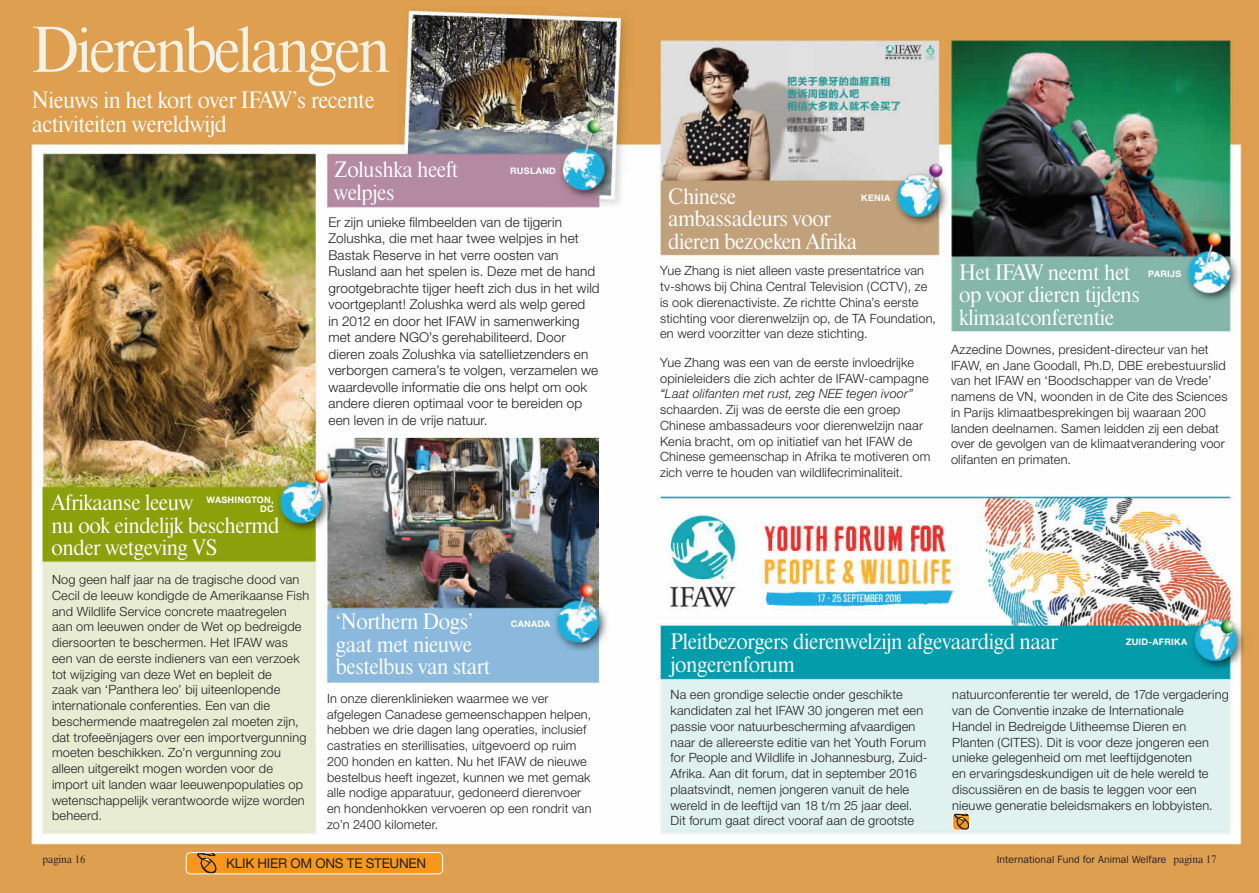
<style>
.page{position:relative;width:1259px;height:893px;background:#fff}
.page>*{position:absolute;margin:0;border:0;box-sizing:border-box;transform-origin:0 0}
.t1{font:60.75px "Dutch 801 BT Roman Headline";letter-spacing:-.05em;color:#f2f2e7}
.t2{font:22.35px/24px "Dutch 801 BT Roman Headline";letter-spacing:-.02em;color:#fff}
.Animal_matters_title{font:21px/22.5px "Dutch 801 BT Roman Headline";letter-spacing:-.02em;color:#fff}
.Body_copy_NEW{font:300 13.5px/16.5px "Helvetica Neue";letter-spacing:.01em;color:#231f20}
.Body_copy_Light{font:13.5px "Helvetica Neue";letter-spacing:-.02em;color:#231f20}
.Body_copy_NEW-2{font:300 12.75px/15.8px "Helvetica Neue";letter-spacing:.015em;color:#231f20}
.Page_folio_Right{font:10.5px "Franklin Gothic IT Cby BT";letter-spacing:.01em;color:#231f20}
.t3{font:10.5px "Dutch 801 BT Roman Headline";color:#231f20}
.Body_copy_NEW-3{font:700 9px "Helvetica Neue";letter-spacing:.03em;color:#fff}
.s1{font-style:italic}
.s2{font-family:"Dutch 801 BT Roman Headline"}
</style>
<div class="page">
<img style="left:0;top:0;width:1259px;height:893px">
<div style="left:186px;top:853px;width:256px;height:21px;background:#f7981d;border-radius:4px"></div>
<svg style="left:197px;top:854px;width:19px;height:18px"></svg>
<div style="left:186px;top:852px;width:257px;height:22px;border:1px solid #fff;border-radius:4px"></div>
<svg style="left:954px;top:813px;width:15px;height:17px"></svg>
<div style="left:952px;top:813px;width:18px;height:17px;border:1px solid #fff;border-radius:3px"></div>
<p class="t1" style="left:32px;top:13px;width:360px">Dierenbelangen</p>
<p class="t2" style="left:32px;top:88px;width:344px">Nieuws in het kort over IFAW’s recente activiteiten wereldwijd</p>
<p class="Animal_matters_title" style="left:334px;top:158px;width:126px">Zolushka heeft welpjes</p>
<p class="Body_copy_NEW-3" style="left:510px;top:166px;width:47px">RUSLAND</p>
<p class="Body_copy_NEW" style="left:328px;top:213px;width:273px">Er zijn unieke filmbeelden van de tijgerin Zolushka, die met haar twee welpjes in het Bastak Reserve in het verre oosten van Rusland aan het spelen is. Deze met de hand grootgebrachte tijger heeft zich dus in het wild voortgeplant! Zolushka werd als welp gered<br>in 2012 en door het IFAW in samenwerking met andere NGO’s gerehabiliteerd. Door dieren zoals Zolushka via satellietzenders en verborgen camera’s te volgen, verzamelen we waardevolle informatie die ons helpt om ook andere dieren optimaal voor te bereiden op een leven in de vrije natuur.</p>
<p class="Animal_matters_title" style="left:52px;top:491px;width:143px">Afrikaanse leeuw</p>
<p class="Body_copy_NEW-3" style="left:260px;top:503px;width:15px">DC</p>
<p class="Animal_matters_title" style="left:52px;top:514px;width:229px">nu ook eindelijk beschermd onder wetgeving VS</p>
<p class="Body_copy_NEW-2" style="left:52px;top:571px;width:259px">Nog geen half jaar na de tragische dood van Cecil de leeuw kondigde de Amerikaanse Fish and Wildlife Service concrete maatregelen aan om leeuwen onder de Wet op bedreigde diersoorten te beschermen. Het IFAW was een van de eerste indieners van een verzoek tot wijziging van deze Wet en bepleit de<br>zaak van ‘Panthera leo’ bij uiteenlopende internationale conferenties. Een van die beschermende maatregelen zal moeten zijn, dat trofeeënjagers over een importvergunning moeten beschikken. Zo’n vergunning zou alleen uitgereikt mogen worden voor de import uit landen waar leeuwenpopulaties op wetenschappelijk verantwoorde wijze worden beheerd.</p>
<p class="Body_copy_NEW-3" style="left:207px;top:494px;width:69px">WASHINGTON,</p>
<p class="Animal_matters_title" style="left:336px;top:611px;width:139px">‘Northern Dogs’</p>
<p class="Body_copy_NEW-3" style="left:511px;top:618px;width:41px">CANADA</p>
<p class="Animal_matters_title" style="left:336px;top:633px;width:156px">gaat met nieuwe bestelbus van start</p>
<p class="Body_copy_NEW-2" style="left:327px;top:690px;width:266px">In onze dierenklinieken waarmee we ver afgelegen Canadese gemeenschappen helpen, hebben we drie dagen lang operaties, inclusief castraties en sterillisaties, uitgevoerd op ruim 200 honden en katten. Nu het IFAW de nieuwe bestelbus heeft ingezet, kunnen we met gemak alle nodige apparatuur, gedoneerd dierenvoer en hondenhokken vervoeren op een rondrit van zo’n 2400 kilometer.</p>
<p class="Animal_matters_title" style="left:668px;top:185px;width:191px">Chinese ambassadeurs voor dieren bezoeken Afrika</p>
<p class="Body_copy_NEW-3" style="left:861px;top:192px;width:30px">KENIA</p>
<p class="Body_copy_NEW-2" style="left:660px;top:263px;width:277px">Yue Zhang is niet alleen vaste presentatrice van tv-shows bij China Central Television (CCTV), ze is ook dierenactiviste. Ze richtte China’s eerste stichting voor dierenwelzijn op, de TA Foundation, en werd voorzitter van deze stichting.</p>
<p class="Body_copy_NEW-2" style="left:660px;top:354px;width:272px">Yue Zhang was een van de eerste invloedrijke opinieleiders die zich achter de IFAW-campagne <span class="s1">“Laat olifanten met rust, zeg NEE tegen ivoor” </span>schaarden. Zij was de eerste die een groep Chinese ambassadeurs voor dierenwelzijn naar Kenia bracht, om op initiatief van het IFAW de Chinese gemeenschap in Afrika te motiveren om zich verre te houden van wildlifecriminaliteit.</p>
<p class="Animal_matters_title" style="left:959px;top:261px;width:182px">Het IFAW neemt het op voor dieren tijdens klimaatconferentie</p>
<p class="Body_copy_NEW-3" style="left:1148px;top:268px;width:34px">PARIJS</p>
<p class="Body_copy_NEW-2" style="left:951px;top:341px;width:278px">Azzedine Downes, president-directeur van het IFAW, en Jane Goodall, Ph.D, DBE erebestuurslid van het IFAW en ‘Boodschapper van de Vrede’ namens de VN, woonden in de Cite des Sciences in Parijs klimaatbesprekingen bij waaraan 200 landen deelnamen. Samen leidden zij een debat over de gevolgen van de klimaatverandering voor olifanten en primaten.</p>
<p class="Animal_matters_title" style="left:670px;top:631px;width:389px">Pleitbezorgers dierenwelzijn afgevaardigd naar jongerenforum</p>
<p class="Body_copy_NEW-3" style="left:1125px;top:637px;width:63px">ZUID-AFRIKA</p>
<p class="Body_copy_NEW-2" style="left:670px;top:687px;width:259px">Na een grondige selectie onder geschikte kandidaten zal het IFAW 30 jongeren met een passie voor natuurbescherming afvaardigen naar de allereerste editie van het Youth Forum for People and Wildlife in Johannesburg, Zuid-Afrika. Aan dit forum, dat in september 2016 plaatsvindt, nemen jongeren vanuit de hele wereld in de leeftijd van 18 t/m 25 jaar deel.<br>Dit forum gaat direct vooraf aan de grootste</p>
<p class="Body_copy_NEW-2" style="left:952px;top:687px;width:278px">natuurconferentie ter wereld, de 17de vergadering van de Conventie inzake de Internationale<br>Handel in Bedreigde Uitheemse Dieren en Planten (CITES). Dit is voor deze jongeren een unieke gelegenheid om met leeftijdgenoten<br>en ervaringsdeskundigen uit de hele wereld te discussiëren en de basis te leggen voor een nieuwe generatie beleidsmakers en lobbyisten.</p>
<p class="t3" style="left:43px;top:853px;width:44px">pagina 16</p>
<p class="Page_folio_Right" style="left:997px;top:853px;width:221px">International Fund for Animal Welfare <span class="s2">pagina 17</span></p>
<p class="Body_copy_Light" style="left:226px;top:855px;width:202px">KLIK HIER OM ONS TE STEUNEN</p>
</div>
